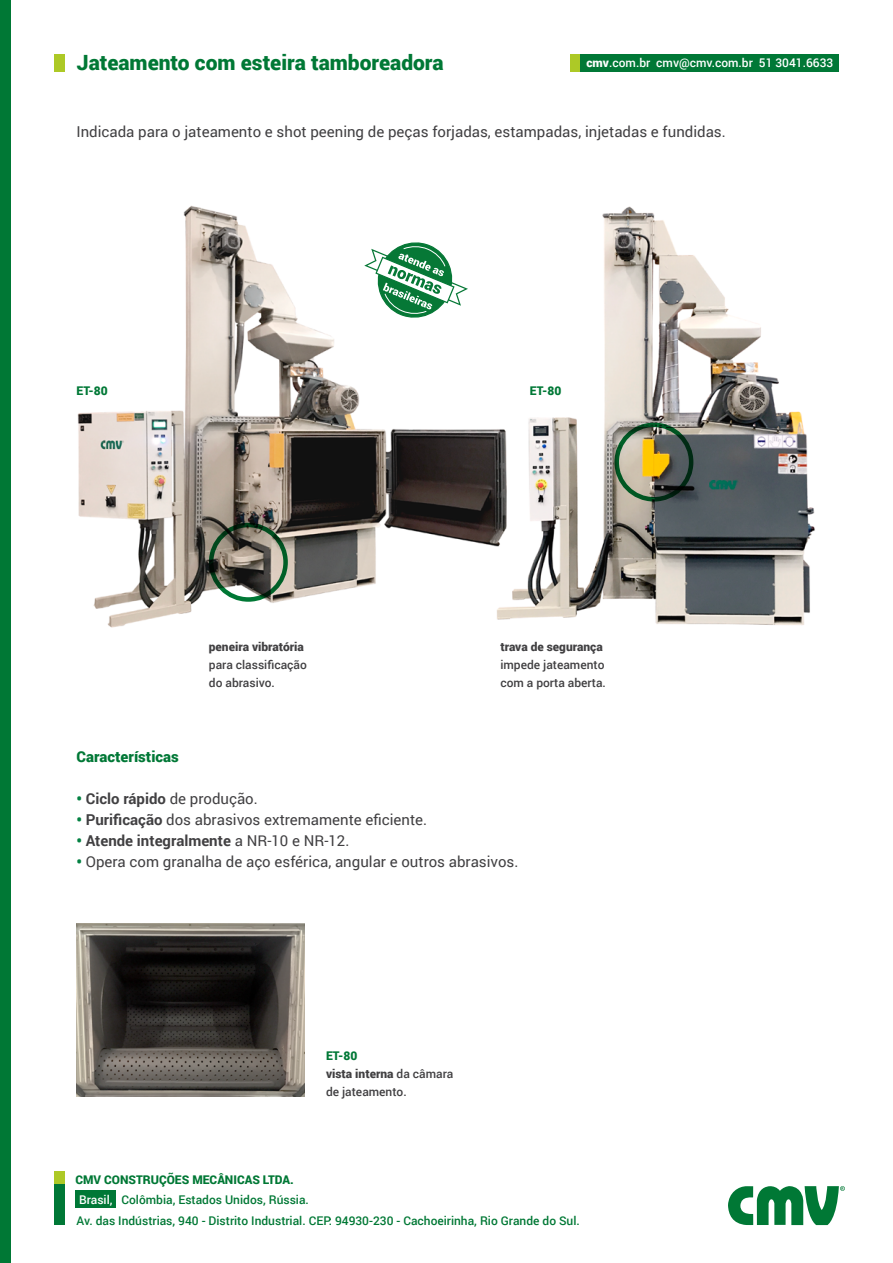
<style>
.page{position:relative;width:893px;height:1263px;background:#fff}
.page>*{position:absolute;margin:0;border:0;box-sizing:border-box;transform-origin:0 0}
.t1{font:900 21px "Roboto";color:#007835}
.t2{font:15px "Roboto";color:#414042}
.t3{font:700 15px "Roboto";color:#414042}
.t4{font:900 15px "Roboto";color:#007836}
.t5{font:500 12px/20.7px "Roboto";color:#007835}
.t6{font:500 12px/18px "Roboto";color:#414042}
.t7{font:500 12px "Roboto";color:#fff}
.t8{font:900 12px "Roboto";color:#414042}
.t9{font:900 12px "Roboto";color:#007835}
.t10{font:900 12px "Roboto";letter-spacing:.005em;color:#007836}
.s1{font-weight:900}
.s2{font-weight:900;color:#038142}
.s3{font-weight:400}
.s4{font-weight:700}
.s5{font-weight:900;color:#007836}
.s6{color:#fff}
</style>
<div class="page">
<div style="left:0;top:0;width:11px;height:1263px;background:#007835"></div>
<svg style="left:728px;top:1186px;width:117px;height:39px"></svg>
<div style="left:54px;top:54px;width:11px;height:17px;background:#adc926"></div>
<div style="left:570px;top:54px;width:10px;height:17px;background:#adc926"></div>
<div style="left:580px;top:54px;width:259px;height:17px;background:#007836"></div>
<div style="left:54px;top:1181px;width:11px;height:44px;background:#007836"></div>
<div style="left:54px;top:1171px;width:11px;height:13px;background:#adc926"></div>
<img style="left:77px;top:205px;width:392px;height:423px">
<img style="left:469px;top:206px;width:346px;height:419px">
<svg style="left:364px;top:237px;width:104px;height:86px"></svg>
<div style="left:209px;top:523px;width:79px;height:79px;border:4px solid #007835;border-radius:50%"></div>
<div style="left:614px;top:423px;width:79px;height:78px;border:4px solid #007835;border-radius:50%"></div>
<img style="left:76px;top:924px;width:229px;height:172px">
<div style="left:75px;top:1190px;width:41px;height:18px;background:#007836"></div>
<h1 class="t1" style="left:76px;top:48px;width:369px">Jateamento com esteira tamboreadora</h1>
<p class="t7" style="left:586px;top:54px;width:248px"><span class="s1">cmv</span>.com.br cmv@cmv.com.br 51 3041.6633</p>
<p class="t2" style="left:76px;top:121px;width:651px">Indicada para o jateamento e shot peening de peças forjadas, estampadas, injetadas e fundidas.</p>
<p class="t10" style="left:76px;top:383px;width:33px">ET-80</p>
<p class="t10" style="left:530px;top:383px;width:33px">ET-80</p>
<p class="t8" style="left:209px;top:638px;width:97px">peneira vibratória</p>
<p class="t6" style="left:209px;top:655px;width:99px">para classificação do abrasivo.</p>
<p class="t8" style="left:500px;top:638px;width:104px">trava de segurança</p>
<p class="t6" style="left:500px;top:655px;width:107px">impede jateamento com a porta aberta.</p>
<p class="t4" style="left:76px;top:746px;width:104px">Características</p>
<p class="t3" style="left:76px;top:788px;width:183px"><span class="s2">•</span> Ciclo rápido <span class="s3">de produção.</span></p>
<p class="t2" style="left:76px;top:809px;width:352px"><span class="s2">•</span> <span class="s4">Purificação</span> dos abrasivos extremamente eficiente.</p>
<p class="t3" style="left:76px;top:830px;width:274px"><span class="s2">•</span> Atende integralmente <span class="s3">a NR-10 e NR-12.</span></p>
<p class="t2" style="left:76px;top:851px;width:443px"><span class="s2">•</span> Opera com granalha de aço esférica, angular e outros abrasivos.</p>
<p class="t9" style="left:75px;top:1171px;width:220px">CMV CONSTRUÇÕES MECÂNICAS LTDA.</p>
<p class="t6" style="left:326px;top:1046px;width:129px"><span class="s5">ET-80<br></span><span class="s1">vista interna</span> da câmara de jateamento.</p>
<p class="t5" style="left:76px;top:1189px;width:505px"><span class="s6">Brasil,</span> Colômbia, Estados Unidos, Rússia.<br>Av. das Indústrias, 940 - Distrito Industrial. CEP: 94930-230 - Cachoeirinha, Rio Grande do Sul.</p>
</div>
